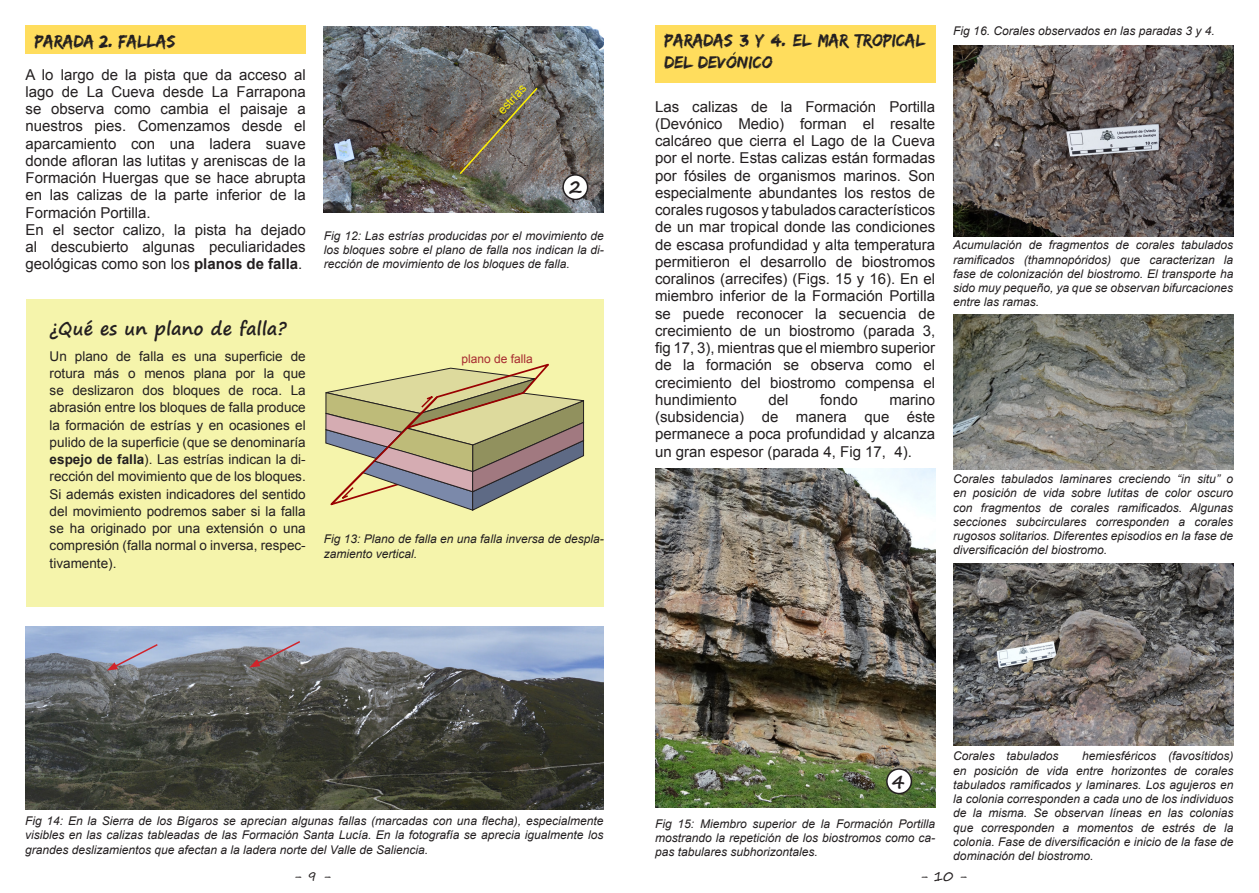
<style>
.page{position:relative;width:1259px;height:893px;background:#fff}
.page>*{position:absolute;margin:0;border:0;box-sizing:border-box;transform-origin:0 0}
.t1{font:18px/21.6px "Edo SZ";color:#231f20}
.t2{font:700 18px "Segoe Print";color:#231f20}
.t3{font:15px/17.2px "Arial";color:#231f20;text-align:justify}
.t4{font:13.5px/17.2px "Arial";color:#231f20;text-align:justify}
.t5{font:13.5px "Segoe Print";color:#231f20}
.t6{font:italic 12px/14.2px "Arial";color:#231f20;text-align:justify}
.t7{font:12px "Arial";color:#a72b30}
.t8{font:12px "Arial";color:#fff101}
.s1{font-weight:700}
</style>
<div class="page">
<img style="left:655px;top:468px;width:280px;height:340px">
<div style="left:26px;top:299px;width:577px;height:308px;background:#f5f4ab"></div>
<div style="left:655px;top:26px;width:280px;height:57px;background:#ffdd5d"></div>
<div style="left:26px;top:26px;width:280px;height:28px;background:#ffdd5d"></div>
<img style="left:324px;top:26px;width:280px;height:187px">
<svg style="left:325px;top:365px;width:260px;height:146px"></svg>
<svg style="left:458px;top:86px;width:81px;height:90px;background:#776d62"></svg>
<div style="left:563px;top:175px;width:24px;height:24px;background:#fff;border-radius:50%"></div>
<div style="left:562px;top:174px;width:26px;height:26px;border:2px solid #231f20;border-radius:50%"></div>
<img style="left:26px;top:626px;width:578px;height:184px">
<svg style="left:107px;top:643px;width:52px;height:27px"></svg>
<svg style="left:249px;top:640px;width:53px;height:27px"></svg>
<img style="left:953px;top:564px;width:280px;height:181px">
<img style="left:953px;top:314px;width:280px;height:155px">
<img style="left:953px;top:46px;width:280px;height:190px">
<div style="left:887px;top:769px;width:24px;height:24px;background:#fff;border-radius:50%"></div>
<div style="left:886px;top:768px;width:26px;height:26px;border:2px solid #231f20;border-radius:50%"></div>
<p class="t1" style="left:35px;top:29px;width:142px">PARADA 2. FALLAS</p>
<p class="t3" style="left:26px;top:66px;width:282px">A lo largo de la pista que da acceso al lago de La Cueva desde La Farrapona se observa como cambia el paisaje a nuestros pies. Comenzamos desde el aparcamiento con una ladera suave donde afloran las lutitas y areniscas de la Formación Huergas que se hace abrupta en las calizas de la parte inferior de la Formación Portilla.</p>
<p class="t3" style="left:26px;top:221px;width:282px">En el sector calizo, la pista ha dejado al descubierto algunas peculiaridades geológicas como son los <span class="s1">planos de falla</span>.</p>
<p class="t6" style="left:324px;top:229px;width:282px">Fig 12: Las estrías producidas por el movimiento de los bloques sobre el plano de falla nos indican la di&shy;rección de movimiento de los bloques de falla.</p>
<p class="t8" style="left:494px;top:107px;width:38px;rotate:-48deg">estrías</p>
<p class="t2" style="left:569px;top:170px;width:15px">2</p>
<p class="t2" style="left:50px;top:312px;width:238px">¿Qué es un plano de falla?</p>
<p class="t4" style="left:50px;top:347px;width:258px">Un plano de falla es una superficie de rotura más o menos plana por la que se deslizaron dos bloques de roca. La abrasión entre los bloques de falla produce la formación de estrías y en ocasiones el pulido de la superficie (que se denominaría <span class="s1">espejo de falla</span>). Las estrías indican la di&shy;rección del movimiento que de los bloques.<br>Si además existen indicadores del sentido del movimiento podremos saber si la falla se ha originado por una extensión o una compresión (falla normal o inversa, respec&shy;tivamente).</p>
<p class="t7" style="left:461px;top:351px;width:73px">plano de falla</p>
<p class="t6" style="left:324px;top:532px;width:282px">Fig 13: Plano de falla en una falla inversa de despla&shy;zamiento vertical.</p>
<p class="t1" style="left:664px;top:29px;width:262px">PARADAS 3 Y 4. EL MAR TROPICAL<br>DEL DEVÓNICO</p>
<p class="t3" style="left:655px;top:98px;width:282px">Las calizas de la Formación Portilla (Devónico Medio) forman el resalte calcáreo que cierra el Lago de la Cueva por el norte. Estas calizas están formadas por fósiles de organismos marinos. Son especialmente abundantes los restos de corales rugosos y tabulados característicos de un mar tropical donde las condiciones de escasa profundidad y alta temperatura permitieron el desarrollo de biostromos coralinos (arrecifes) (Figs. 15 y 16). En el miembro inferior de la Formación Portilla se puede reconocer la secuencia de crecimiento de un biostromo (parada 3, fig 17, 3), mientras que el miembro superior de la formación se observa como el crecimiento del biostromo compensa el hundimiento</p>
<p class="t3" style="left:768px;top:391px;width:22px">del</p>
<p class="t3" style="left:820px;top:391px;width:39px">fondo</p>
<p class="t3" style="left:655px;top:391px;width:282px;text-indent:234px">marino (subsidencia) de manera que éste permanece a poca profundidad y alcanza un gran espesor (parada 4, Fig 17, 4).</p>
<p class="t6" style="left:953px;top:24px;width:263px">Fig 16. Corales observados en las paradas 3 y 4.</p>
<p class="t6" style="left:953px;top:238px;width:282px">Acumulación de fragmentos de corales tabulados ramificados (thamnopóridos) que caracterizan la fase de colonización del biostromo. El transporte ha sido muy pequeño, ya que se observan bifurcaciones entre las ramas.</p>
<p class="t6" style="left:953px;top:472px;width:282px">Corales tabulados laminares creciendo “in situ” o en posición de vida sobre lutitas de color oscuro con fragmentos de corales ramificados. Algunas secciones subcirculares corresponden a corales rugosos solitarios. Diferentes episodios en la fase de diversificación del biostromo.</p>
<p class="t6" style="left:25px;top:814px;width:580px">Fig 14: En la Sierra de los Bígaros se aprecian algunas fallas (marcadas con una flecha), especialmente visibles en las calizas tableadas de las Formación Santa Lucía. En la fotografía se aprecia igualmente los grandes deslizamientos que afectan a la ladera norte del Valle de Saliencia.</p>
<p class="t2" style="left:891px;top:765px;width:15px">4</p>
<p class="t6" style="left:655px;top:816px;width:282px">Fig 15: Miembro superior de la Formación Portilla mostrando la repetición de los biostromos como ca&shy;pas tabulares subhorizontales.</p>
<p class="t6" style="left:953px;top:749px;width:282px;text-indent:129px">hemiesféricos (favosítidos) en posición de vida entre horizontes de corales tabulados ramificados y laminares. Los agujeros en la colonia corresponden a cada uno de los individuos de la misma. Se observan líneas en las colonias que corresponden a momentos de estrés de la colonia. Fase de diversificación e inicio de la fase de dominación del biostromo.</p>
<p class="t6" style="left:953px;top:749px;width:107px">Corales tabulados</p>
<p class="t5" style="left:293px;top:864px;width:39px">- 9 -</p>
<p class="t5" style="left:919px;top:864px;width:49px">- 10 -</p>
</div>
